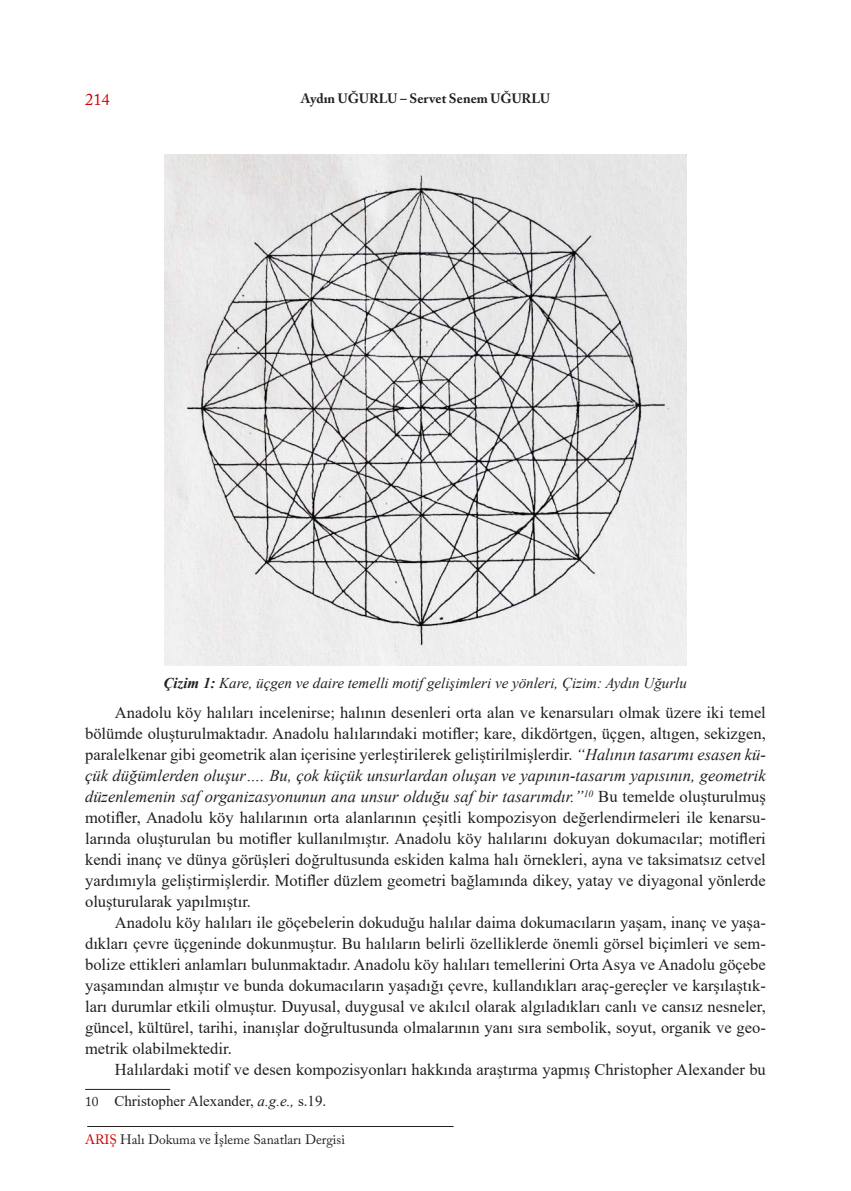
<style>
.page{position:relative;width:851px;height:1191px;background:#fff}
.page>*{position:absolute;margin:0;border:0;box-sizing:border-box;transform-origin:0 0}
.t1{font:16.5px/21px "Times New Roman";color:#221f1f;text-align:justify}
.t2{font:16.5px "Adobe Caslon Pro";color:#c00}
.t3{font:italic 15px "Times New Roman";color:#221f1f}
.t4{font:15px "Times New Roman";color:#221f1f}
.t5{font:13.5px "Adobe Caslon Pro";color:#221f1f}
.t6{font:700 13.5px "Adobe Caslon Pro";color:#221f1f}
.s1{font-weight:700}
.s2{font-style:italic}
.s3{font-family:"Adobe Caslon Pro";font-size:13.5px}
.s4{color:#c00}
</style>
<div class="page">
<hr style="left:87px;top:1126px;width:366px;height:1px;background:#221f1f">
<img style="left:164px;top:155px;width:522px;height:510px">
<hr style="left:85px;top:1089px;width:85px;height:1px;background:#221f1f">
<p class="t2" style="left:85px;top:91px;width:26px">214</p>
<p class="t6" style="left:301px;top:90px;width:250px">Aydın UĞURLU – Servet Senem UĞURLU</p>
<p class="t3" style="left:163px;top:673px;width:525px"><span class="s1">Çizim 1:</span> Kare, üçgen ve daire temelli motif gelişimleri ve yönleri, Çizim: Aydın Uğurlu</p>
<p class="t1" style="left:85px;top:701px;width:682px;text-indent:30px">Anadolu köy halıları incelenirse; halının desenleri orta alan ve kenarsuları olmak üzere iki temel bölümde oluşturulmaktadır. Anadolu halılarındaki motifler; kare, dikdörtgen, üçgen, altıgen, sekizgen, paralelkenar gibi geometrik alan içerisine yerleştirilerek geliştirilmişlerdir. <span class="s2">“Halının tasarımı esasen kü&shy;çük düğümlerden oluşur…. Bu, çok küçük unsurlardan oluşan ve yapının-tasarım yapısının, geometrik düzenlemenin saf organizasyonunun ana unsur olduğu saf bir tasarımdır.”</span><sup>10</sup> Bu temelde oluşturulmuş motifler, Anadolu köy halılarının orta alanlarının çeşitli kompozisyon değerlendirmeleri ile kenarsu&shy;larında oluşturulan bu motifler kullanılmıştır. Anadolu köy halılarını dokuyan dokumacılar; motifleri kendi inanç ve dünya görüşleri doğrultusunda eskiden kalma halı örnekleri, ayna ve taksimatsız cetvel yardımıyla geliştirmişlerdir. Motifler düzlem geometri bağlamında dikey, yatay ve diyagonal yönlerde oluşturularak yapılmıştır.</p>
<p class="t1" style="left:85px;top:911px;width:682px;text-indent:30px">Anadolu köy halıları ile göçebelerin dokuduğu halılar daima dokumacıların yaşam, inanç ve yaşa&shy;dıkları çevre üçgeninde dokunmuştur. Bu halıların belirli özelliklerde önemli görsel biçimleri ve sem&shy;bolize ettikleri anlamları bulunmaktadır. Anadolu köy halıları temellerini Orta Asya ve Anadolu göçebe yaşamından almıştır ve bunda dokumacıların yaşadığı çevre, kullandıkları araç-gereçler ve karşılaştık&shy;ları durumlar etkili olmuştur. Duyusal, duygusal ve akılcıl olarak algıladıkları canlı ve cansız nesneler, güncel, kültürel, tarihi, inanışlar doğrultusunda olmalarının yanı sıra sembolik, soyut, organik ve geo&shy;metrik olabilmektedir.</p>
<p class="t1" style="left:115px;top:1058px;width:652px">Halılardaki motif ve desen kompozisyonları hakkında araştırma yapmış Christopher Alexander bu</p>
<p class="t4" style="left:85px;top:1090px;width:243px"><span class="s3">10</span> Christopher Alexander, <span class="s2">a.g.e.,</span> s.19.</p>
<p class="t5" style="left:85px;top:1131px;width:261px"><span class="s4">ARIŞ</span> Halı Dokuma ve İşleme Sanatları Dergisi</p>
</div>
